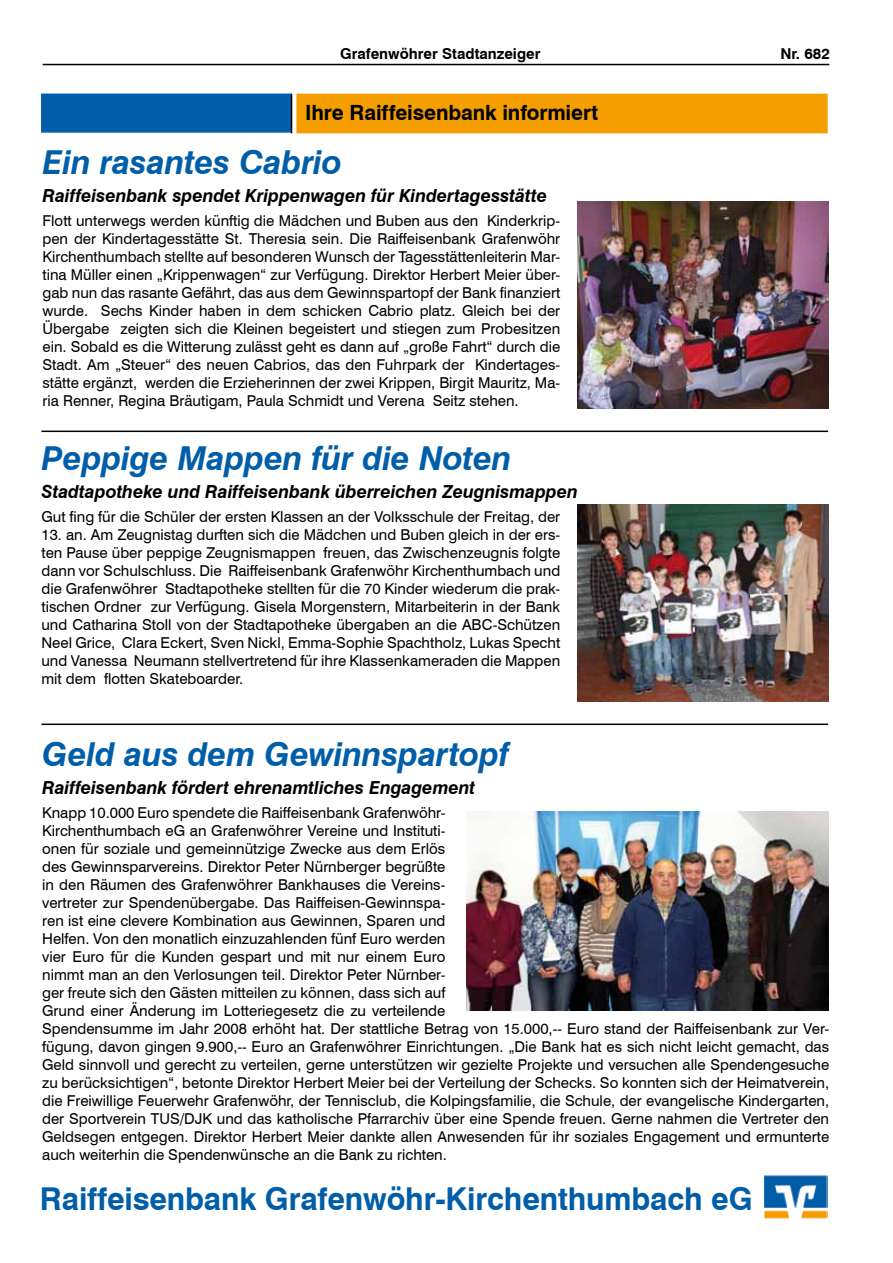
<style>
.page{position:relative;width:893px;height:1263px;background:#fff}
.page>*{position:absolute;margin:0;border:0;box-sizing:border-box;transform-origin:0 0}
.t1{font:italic 700 33px "Swiss 721 BT";letter-spacing:-.01em;color:#005ea8}
.t2{font:700 31.5px "Swiss 721 BT";letter-spacing:-.005em;color:#005ea8}
.t3{font:700 21px "Swiss 721 BT";letter-spacing:-.01em;color:#000}
.t4{font:italic 700 18px "Swiss 721 BT";letter-spacing:-.005em;color:#000}
.t5{font:15px/18px "Swiss 721 BT";color:#000;text-align:justify}
.t6{font:700 15px "Swiss 721 BT";color:#000}
</style>
<div class="page">
<hr style="left:43px;top:64px;width:786px;height:1px;background:#000">
<div style="left:41px;top:94px;width:251px;height:39px;background:#005ea8;border:2px solid #005ea8"></div>
<div style="left:296px;top:94px;width:532px;height:39px;background:#f49e00"></div>
<hr style="left:291px;top:94px;width:1px;height:39px;background:#000">
<img style="left:763px;top:1175px;width:65px;height:44px">
<hr style="left:41px;top:431px;width:787px;height:1px;background:#000">
<hr style="left:41px;top:723px;width:787px;height:2px;background:#000">
<img style="left:577px;top:202px;width:251px;height:206px">
<img style="left:577px;top:505px;width:251px;height:197px">
<img style="left:466px;top:812px;width:362px;height:199px">
<p class="t6" style="left:340px;top:45px;width:202px">Grafenwöhrer Stadtanzeiger</p>
<p class="t6" style="left:780px;top:45px;width:51px">Nr. 682</p>
<h3 class="t3" style="left:305px;top:100px;width:294px">Ihre Raiffeisenbank informiert</h3>
<h1 class="t1" style="left:43px;top:142px;width:301px">Ein rasantes Cabrio</h1>
<p class="t4" style="left:43px;top:185px;width:506px">Raiffeisenbank spendet Krippenwagen für Kindertagesstätte</p>
<p class="t5" style="left:43px;top:212px;width:519px">Flott unterwegs werden künftig die Mädchen und Buben aus den Kinderkrip&shy;pen der Kindertagesstätte St. Theresia sein. Die Raiffeisenbank Grafenwöhr Kirchenthumbach stellte auf besonderen Wunsch der Tagesstättenleiterin Mar&shy;tina Müller einen „Krippenwagen“ zur Verfügung. Direktor Herbert Meier über&shy;gab nun das rasante Gefährt, das aus dem Gewinnspartopf der Bank finanziert wurde. Sechs Kinder haben in dem schicken Cabrio platz. Gleich bei der Übergabe zeigten sich die Kleinen begeistert und stiegen zum Probesitzen ein. Sobald es die Witterung zulässt geht es dann auf „große Fahrt“ durch die Stadt. Am „Steuer“ des neuen Cabrios, das den Fuhrpark der Kindertages&shy;stätte ergänzt, werden die Erzieherinnen der zwei Krippen, Birgit Mauritz, Ma&shy;ria Renner, Regina Bräutigam, Paula Schmidt und Verena Seitz stehen.</p>
<h1 class="t1" style="left:41px;top:438px;width:472px">Peppige Mappen für die Noten</h1>
<p class="t4" style="left:41px;top:481px;width:538px">Stadtapotheke und Raiffeisenbank überreichen Zeugnismappen</p>
<p class="t5" style="left:41px;top:508px;width:520px">Gut fing für die Schüler der ersten Klassen an der Volksschule der Freitag, der</p>
<p class="t5" style="left:41px;top:526px;width:520px">13. an. Am Zeugnistag durften sich die Mädchen und Buben gleich in der ers&shy;ten Pause über peppige Zeugnismappen freuen, das Zwischenzeugnis folgte dann vor Schulschluss. Die Raiffeisenbank Grafenwöhr Kirchenthumbach und die Grafenwöhrer Stadtapotheke stellten für die 70 Kinder wiederum die prak&shy;tischen Ordner zur Verfügung. Gisela Morgenstern, Mitarbeiterin in der Bank und Catharina Stoll von der Stadtapotheke übergaben an die ABC-Schützen Neel Grice, Clara Eckert, Sven Nickl, Emma-Sophie Spachtholz, Lukas Specht und Vanessa Neumann stellvertretend für ihre Klassenkameraden die Mappen mit dem flotten Skateboarder.</p>
<h1 class="t1" style="left:42px;top:734px;width:468px">Geld aus dem Gewinnspartopf</h1>
<p class="t4" style="left:42px;top:777px;width:434px">Raiffeisenbank fördert ehrenamtliches Engagement</p>
<p class="t5" style="left:42px;top:804px;width:788px;text-align:left">Knapp 10.000 Euro spendete die Raiffeisenbank Grafenwöhr-<br>Kirchenthumbach eG an Grafenwöhrer Vereine und Instituti-<br>onen für soziale und gemeinnützige Zwecke aus dem Erlös<br>des Gewinnsparvereins. Direktor Peter Nürnberger begrüßte<br>in den Räumen des Grafenwöhrer Bankhauses die Vereins-<br>vertreter zur Spendenübergabe. Das Raiffeisen-Gewinnspa-<br>ren ist eine clevere Kombination aus Gewinnen, Sparen und<br>Helfen. Von den monatlich einzuzahlenden fünf Euro werden<br>vier Euro für die Kunden gespart und mit nur einem Euro<br>nimmt man an den Verlosungen teil. Direktor Peter Nürnber-<br>ger freute sich den Gästen mitteilen zu können, dass sich auf<br>Grund einer Änderung im Lotteriegesetz die zu verteilende<br>Spendensumme im Jahr 2008 erhöht hat. Der stattliche Betrag von 15.000,-- Euro stand der Raiffeisenbank zur Ver&shy;fügung, davon gingen 9.900,-- Euro an Grafenwöhrer Einrichtungen. „Die Bank hat es sich nicht leicht gemacht, das Geld sinnvoll und gerecht zu verteilen, gerne unterstützen wir gezielte Projekte und versuchen alle Spendengesuche zu berücksichtigen“, betonte Direktor Herbert Meier bei der Verteilung der Schecks. So konnten sich der Heimatverein, die Freiwillige Feuerwehr Grafenwöhr, der Tennisclub, die Kolpingsfamilie, die Schule, der evangelische Kindergarten, der Sportverein TUS/DJK und das katholische Pfarrarchiv über eine Spende freuen. Gerne nahmen die Vertreter den Geldsegen entgegen. Direktor Herbert Meier dankte allen Anwesenden für ihr soziales Engagement und ermunterte auch weiterhin die Spendenwünsche an die Bank zu richten.</p>
<h2 class="t2" style="left:40px;top:1180px;width:714px">Raiffeisenbank Grafenwöhr-Kirchenthumbach eG</h2>
</div>
